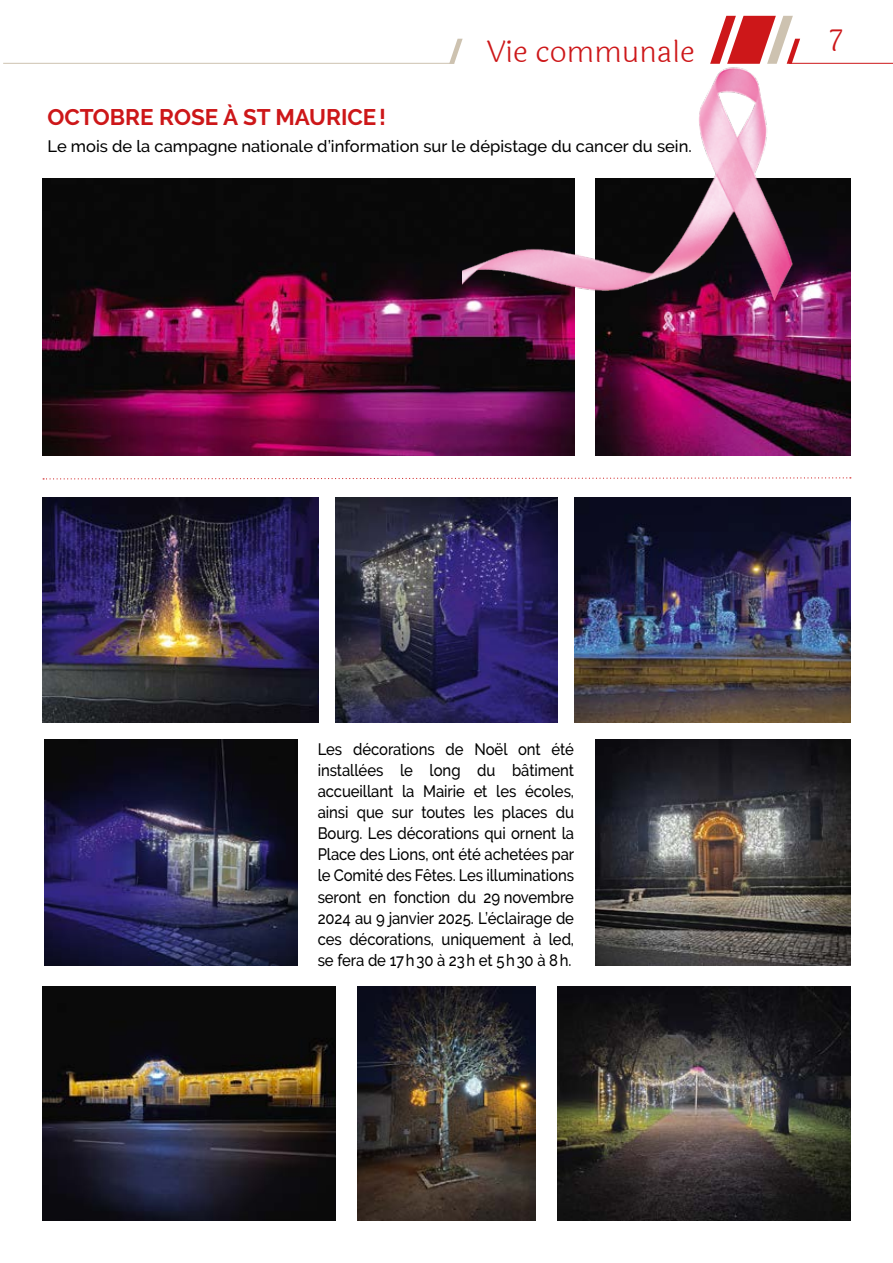
<style>
.page{position:relative;width:893px;height:1263px;background:#fff}
.page>*{position:absolute;margin:0;border:0;box-sizing:border-box;transform-origin:0 0}
.t1{font:300 30px "Laila";color:#cd1719}
.t2{font:700 22.5px "Raleway";color:#cd1719}
.t3{font:500 16.5px/21px "Raleway";color:#000;text-align:justify;scale:.9 1}
.t4{font:500 16.5px "Raleway";color:#000}
</style>
<div class="page">
<hr style="left:3px;top:63px;width:451px;height:1px;background:#cdc2b0">
<hr style="left:789px;top:63px;width:104px;height:1px;background:#cd1719">
<svg style="left:449px;top:39px;width:14px;height:25px"></svg>
<svg style="left:711px;top:16px;width:89px;height:44px"></svg>
<img style="left:595px;top:179px;width:255px;height:276px">
<img style="left:43px;top:497px;width:276px;height:226px">
<img style="left:574px;top:497px;width:276px;height:226px">
<img style="left:336px;top:497px;width:221px;height:226px">
<img style="left:44px;top:740px;width:254px;height:225px">
<img style="left:595px;top:740px;width:255px;height:225px">
<img style="left:43px;top:986px;width:293px;height:234px">
<img style="left:557px;top:986px;width:293px;height:234px">
<img style="left:357px;top:986px;width:179px;height:234px">
<img style="left:43px;top:179px;width:531px;height:276px">
<img style="left:462px;top:60px;width:339px;height:261px">
<svg style="left:43px;top:477px;width:808px;height:3px"></svg>
<h1 class="t1" style="left:487px;top:31px;width:209px">Vie communale</h1>
<h1 class="t1" style="left:830px;top:20px;width:16px">7</h1>
<h2 class="t2" style="left:48px;top:105px;width:340px">OCTOBRE ROSE À ST MAURICE!</h2>
<p class="t4" style="left:48px;top:137px;width:646px">Le mois de la campagne nationale d’information sur le dépistage du cancer du sein.</p>
<p class="t3" style="left:318px;top:739px;width:287px">Les décorations de Noël ont été installées le long du bâtiment accueillant la Mairie et les écoles, ainsi que sur toutes les places du Bourg. Les décorations qui ornent la Place des Lions, ont été achetées par le Comité des Fêtes. Les illuminations seront en fonction du 29 novembre 2024 au 9 janvier 2025. L’éclairage de ces décorations, uniquement à led, se fera de 17h30 à 23h et 5h30 à 8h.</p>
</div>
